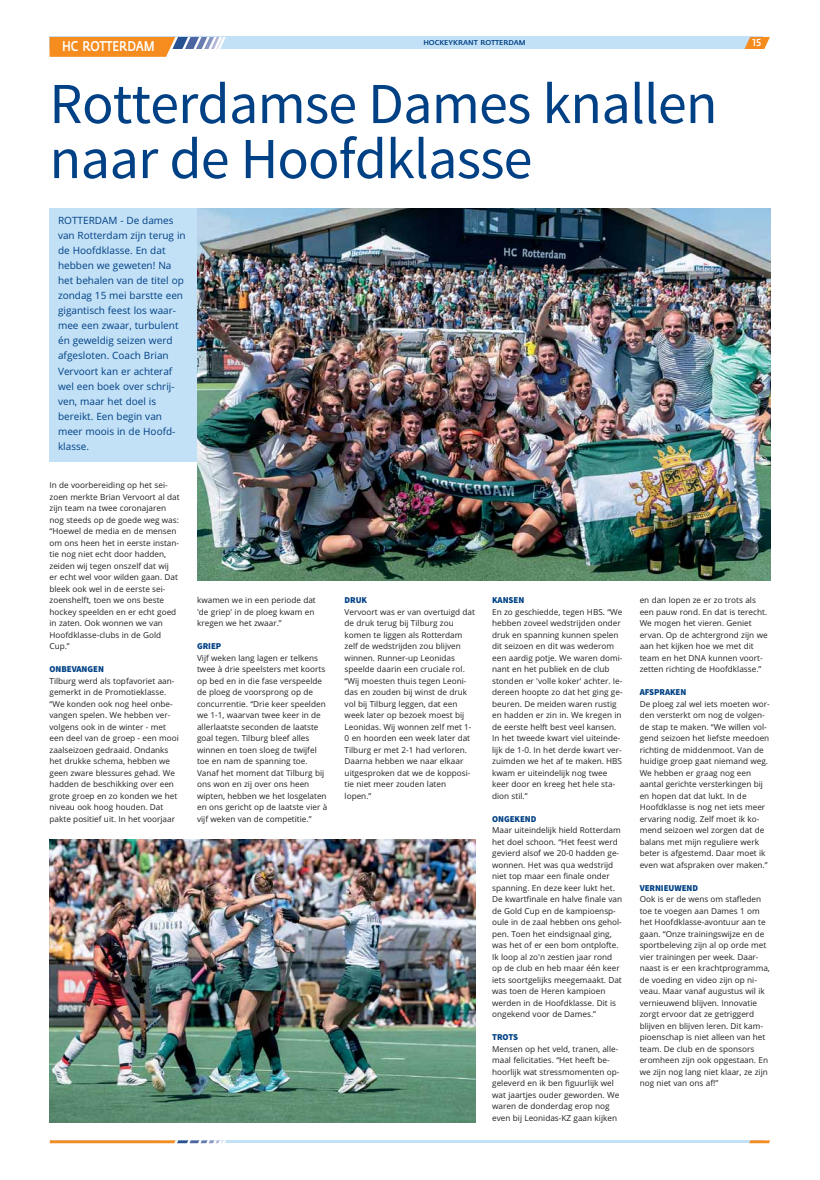
<style>
.page{position:relative;width:820px;height:1180px;background:#fff}
.page>*{position:absolute;margin:0;border:0;box-sizing:border-box;transform-origin:0 0}
.t1{font:58px/55px "Source Sans Pro";letter-spacing:-.015em;color:#004185}
.t2{font:500 14px "Fedra Sans";color:#fff;scale:.8 1}
.t3{font:10px/15px "Open Sans";color:#004185}
.t4{font:500 10px "Fedra Sans";color:#fff;scale:.9 1}
.t5{font:900 9px "Source Sans Pro";letter-spacing:-.005em;color:#004185}
.t6{font:8.2px/11.5px "Open Sans";color:#231f20}
.t7{font:500 7px "Fedra Sans";color:#004185}
</style>
<div class="page">
<div style="left:50px;top:37px;width:712px;height:12px;background:#c2e0f6"></div>
<svg style="left:50px;top:37px;width:176px;height:20px;background:#e6a05c"></svg>
<svg style="left:744px;top:37px;width:25px;height:12px"></svg>
<hr style="left:50px;top:1140px;width:713px;height:2px;background:#c2e0f6">
<svg style="left:50px;top:1140px;width:176px;height:2px"></svg>
<svg style="left:749px;top:1140px;width:21px;height:2px"></svg>
<div style="left:50px;top:208px;width:147px;height:253px;background:#c2e0f6"></div>
<img style="left:197px;top:208px;width:573px;height:372px">
<img style="left:50px;top:839px;width:425px;height:282px">
<h2 class="t2" style="left:62px;top:41px;width:117px">HC ROTTERDAM</h2>
<p class="t4" style="left:752px;top:39px;width:11px">15</p>
<p class="t7" style="left:423px;top:41px;width:104px">HOCKEYKRANT ROTTERDAM</p>
<h1 class="t1" style="left:50px;top:81px;width:669px">Rotterdamse Dames knallen naar de Hoofdklasse</h1>
<p class="t3" style="left:58px;top:214px;width:129px">ROTTERDAM - De dames van Rotterdam zijn terug in de Hoofdklasse. En dat hebben we geweten! Na het behalen van de titel op zondag 15 mei barstte een gigantisch feest los waar&shy;mee een zwaar, turbulent én geweldig seizen werd afgesloten. Coach Brian<br>Vervoort kan er achteraf wel een boek over schrij&shy;ven, maar het doel is bereikt. Een begin van meer moois in de Hoofd&shy;klasse.</p>
<p class="t6" style="left:50px;top:480px;width:132px">In de voorbereiding op het sei&shy;zoen merkte Brian Vervoort al dat zijn team na twee coronajaren nog steeds op de goede weg was: “Hoewel de media en de mensen om ons heen het in eerste instan&shy;tie nog niet echt door hadden, zeiden wij tegen onszelf dat wij<br>er echt wel voor wilden gaan. Dat bleek ook wel in de eerste sei&shy;zoenshelft, toen we ons beste hockey speelden en er echt goed in zaten. Ook wonnen we van<br>Hoofdklasse-clubs in de Gold<br>Cup.”</p>
<p class="t5" style="left:50px;top:663px;width:56px">ONBEVANGEN</p>
<p class="t6" style="left:50px;top:675px;width:131px">Tilburg werd als topfavoriet aan&shy;gemerkt in de Promotieklasse. “We konden ook nog heel onbe&shy;vangen spelen. We hebben ver&shy;volgens ook in de winter - met een deel van de groep - een mooi zaalseizoen gedraaid. Ondanks het drukke schema, hebben we geen zware blessures gehad. We hadden de beschikking over een grote groep en zo konden we het niveau ook hoog houden. Dat pakte positief uit. In het voorjaar</p>
<p class="t6" style="left:197px;top:595px;width:120px">kwamen we in een periode dat 'de griep' in de ploeg kwam en kregen we het zwaar.”</p>
<p class="t5" style="left:197px;top:640px;width:26px">GRIEP</p>
<p class="t6" style="left:197px;top:652px;width:132px">Vijf weken lang lagen er telkens twee à drie speelsters met koorts op bed en in die fase verspeelde de ploeg de voorsprong op de concurrentie. “Drie keer speelden we 1-1, waarvan twee keer in de allerlaatste seconden de laatste goal tegen. Tilburg bleef alles winnen en toen sloeg de twijfel toe en nam de spanning toe.<br>Vanaf het moment dat Tilburg bij ons won en zij over ons heen wipten, hebben we het losgelaten en ons gericht op de laatste vier à vijf weken van de competitie.”</p>
<p class="t5" style="left:344px;top:594px;width:24px">DRUK</p>
<p class="t6" style="left:344px;top:606px;width:132px">Vervoort was er van overtuigd dat de druk terug bij Tilburg zou komen te liggen als Rotterdam zelf de wedstrijden zou blijven winnen. Runner-up Leonidas speelde daarin een cruciale rol. “Wij moesten thuis tegen Leoni&shy;das en zouden bij winst de druk vol bij Tilburg leggen, dat een week later op bezoek moest bij<br>Leonidas. Wij wonnen zelf met 1-<br>0 en hoorden een week later dat<br>Tilburg er met 2-1 had verloren.<br>Daarna hebben we naar elkaar uitgesproken dat we de kopposi&shy;tie niet meer zouden laten<br>lopen.”</p>
<p class="t5" style="left:492px;top:594px;width:34px">KANSEN</p>
<p class="t6" style="left:492px;top:606px;width:132px">En zo geschiedde, tegen HBS. “We hebben zoveel wedstrijden onder druk en spanning kunnen spelen dit seizoen en dit was wederom een aardig potje. We waren domi&shy;nant en het publiek en de club stonden er 'volle koker' achter. Ie&shy;dereen hoopte zo dat het ging ge&shy;beuren. De meiden waren rustig en hadden er zin in. We kregen in de eerste helft best veel kansen.<br>In het tweede kwart viel uiteinde&shy;lijk de 1-0. In het derde kwart ver&shy;zuimden we het af te maken. HBS kwam er uiteindelijk nog twee keer door en kreeg het hele sta&shy;dion stil.”</p>
<p class="t5" style="left:492px;top:813px;width:46px">ONGEKEND</p>
<p class="t6" style="left:492px;top:825px;width:131px">Maar uiteindelijk hield Rotterdam het doel schoon. “Het feest werd gevierd alsof we 20-0 hadden ge&shy;wonnen. Het was qua wedstrijd niet top maar een finale onder spanning. En deze keer lukt het.<br>De kwartfinale en halve finale van de Gold Cup en de kampioensp&shy;oule in de zaal hebben ons gehol&shy;pen. Toen het eindsignaal ging, was het of er een bom ontplofte.<br>Ik loop al zo'n zestien jaar rond op de club en heb maar één keer iets soortgelijks meegemaakt. Dat was toen de Heren kampioen werden in de Hoofdklasse. Dit is ongekend voor de Dames.”</p>
<p class="t5" style="left:492px;top:1031px;width:28px">TROTS</p>
<p class="t6" style="left:492px;top:1043px;width:129px">Mensen op het veld, tranen, alle&shy;maal felicitaties. “Het heeft be&shy;hoorlijk wat stressmomenten op&shy;geleverd en ik ben figuurlijk wel wat jaartjes ouder geworden. We waren de donderdag erop nog even bij Leonidas-KZ gaan kijken</p>
<p class="t6" style="left:639px;top:595px;width:129px">en dan lopen ze er zo trots als een pauw rond. En dat is terecht.<br>We mogen het vieren. Geniet ervan. Op de achtergrond zijn we aan het kijken hoe we met dit team en het DNA kunnen voort&shy;zetten richting de Hoofdklasse.”</p>
<p class="t5" style="left:639px;top:686px;width:48px">AFSPRAKEN</p>
<p class="t6" style="left:639px;top:698px;width:131px">De ploeg zal wel iets moeten wor&shy;den versterkt om nog de volgen&shy;de stap te maken. “We willen vol&shy;gend seizoen het liefste meedoen richting de middenmoot. Van de huidige groep gaat niemand weg.<br>We hebben er graag nog een aantal gerichte versterkingen bij en hopen dat dat lukt. In de<br>Hoofdklasse is nog net iets meer ervaring nodig. Zelf moet ik ko&shy;mend seizoen wel zorgen dat de balans met mijn reguliere werk beter is afgestemd. Daar moet ik even wat afspraken over maken.”</p>
<p class="t5" style="left:639px;top:882px;width:60px">VERNIEUWEND</p>
<p class="t6" style="left:639px;top:894px;width:132px">Ook is er de wens om stafleden toe te voegen aan Dames 1 om het Hoofdklasse-avontuur aan te gaan. “Onze trainingswijze en de sportbeleving zijn al op orde met vier trainingen per week. Daar&shy;naast is er een krachtprogramma, de voeding en video zijn op ni&shy;veau. Maar vanaf augustus wil ik vernieuwend blijven. Innovatie zorgt ervoor dat ze getriggerd blijven en blijven leren. Dit kam&shy;pioenschap is niet alleen van het team. De club en de sponsors eromheen zijn ook opgestaan. En we zijn nog lang niet klaar, ze zijn nog niet van ons af!”</p>
</div>
